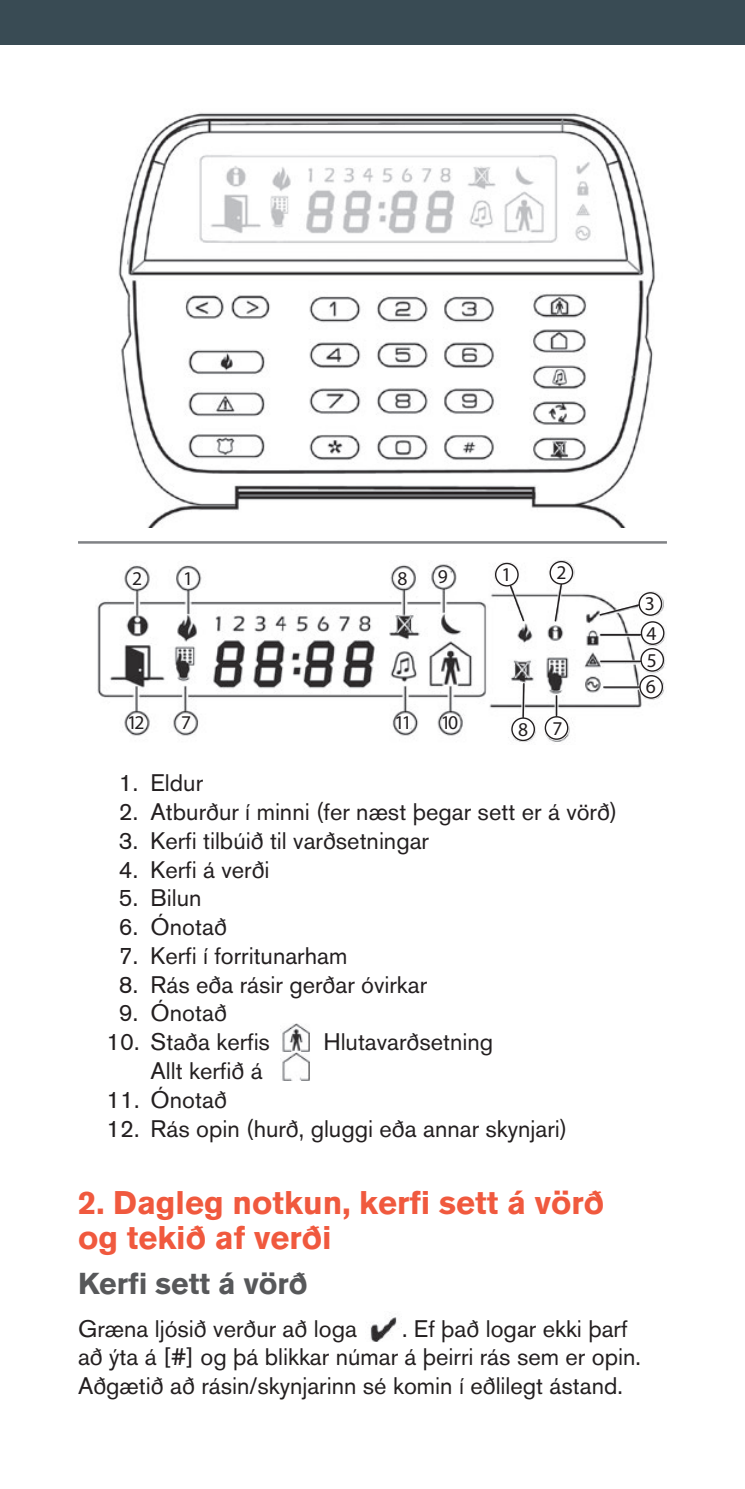
<style>
.page{position:relative;width:745px;height:1489px;background:#fff}
.page>*{position:absolute;margin:0;border:0;box-sizing:border-box;transform-origin:0 0}
.t1{font:700 32.5px/35px "Akzidenz Grotesk BE";color:#f0593e}
.t2{font:700 30px "Akzidenz Grotesk BE";color:#57585a}
.t3{font:23.75px/28.8px "Akzidenz Grotesk BE";color:#231f20}
.t4{font:19.5px/29.8px "Myriad Pro";color:#231f20}
</style>
<div class="page">
<div style="left:0;top:0;width:744px;height:45px;background:#394b54"></div>
<img style="left:118px;top:112px;width:537px;height:415px">
<img style="left:509px;top:560px;width:157px;height:182px">
<img style="left:97px;top:562px;width:412px;height:176px">
<div style="left:511px;top:718px;width:23px;height:22px;background:#fff;border-radius:50%"></div>
<div style="left:510px;top:716px;width:25px;height:25px;border:3px solid #fff;border-radius:50%"></div>
<div style="left:545px;top:716px;width:22px;height:23px;background:#fff;border-radius:50%"></div>
<div style="left:543px;top:715px;width:25px;height:25px;border:3px solid #fff;border-radius:50%"></div>
<div style="left:495px;top:563px;width:22px;height:23px;background:#fff;border-radius:50%"></div>
<div style="left:494px;top:562px;width:25px;height:25px;border:3px solid #fff;border-radius:50%"></div>
<div style="left:550px;top:561px;width:22px;height:23px;background:#fff;border-radius:50%"></div>
<div style="left:548px;top:560px;width:25px;height:25px;border:3px solid #fff;border-radius:50%"></div>
<div style="left:638px;top:592px;width:23px;height:23px;background:#fff;border-radius:50%"></div>
<div style="left:637px;top:591px;width:25px;height:25px;border:3px solid #fff;border-radius:50%"></div>
<div style="left:641px;top:622px;width:22px;height:22px;background:#fff;border-radius:50%"></div>
<div style="left:639px;top:620px;width:25px;height:25px;border:3px solid #fff;border-radius:50%"></div>
<div style="left:640px;top:648px;width:23px;height:23px;background:#fff;border-radius:50%"></div>
<div style="left:639px;top:647px;width:25px;height:25px;border:3px solid #fff;border-radius:50%"></div>
<div style="left:639px;top:675px;width:23px;height:23px;background:#fff;border-radius:50%"></div>
<div style="left:638px;top:674px;width:25px;height:25px;border:3px solid #fff;border-radius:50%"></div>
<div style="left:511px;top:717px;width:23px;height:24px;border:1px solid #231f20;border-radius:50%"></div>
<div style="left:544px;top:716px;width:24px;height:23px;border:1px solid #231f20;border-radius:50%"></div>
<div style="left:494px;top:562px;width:24px;height:24px;border:1px solid #231f20;border-radius:50%"></div>
<div style="left:549px;top:561px;width:24px;height:23px;border:1px solid #231f20;border-radius:50%"></div>
<div style="left:638px;top:592px;width:23px;height:24px;border:1px solid #231f20;border-radius:50%"></div>
<div style="left:640px;top:621px;width:24px;height:24px;border:1px solid #231f20;border-radius:50%"></div>
<div style="left:640px;top:648px;width:23px;height:23px;border:1px solid #231f20;border-radius:50%"></div>
<div style="left:639px;top:675px;width:23px;height:23px;border:1px solid #231f20;border-radius:50%"></div>
<svg style="left:508px;top:583px;width:17px;height:39px"></svg>
<svg style="left:553px;top:582px;width:9px;height:40px"></svg>
<svg style="left:597px;top:603px;width:43px;height:13px"></svg>
<hr style="left:600px;top:634px;width:41px;height:1px;background:#231f20">
<hr style="left:600px;top:660px;width:40px;height:2px;background:#231f20">
<hr style="left:603px;top:686px;width:36px;height:1px;background:#231f20">
<hr style="left:555px;top:695px;width:2px;height:21px;background:#231f20">
<hr style="left:522px;top:683px;width:2px;height:35px;background:#231f20">
<img style="left:370px;top:1316px;width:29px;height:25px">
<img style="left:282px;top:1023px;width:28px;height:57px">
<hr style="left:78px;top:541px;width:588px;height:2px;background:#808285">
<p class="t4" style="left:132px;top:563px;width:12px">2</p>
<p class="t4" style="left:183px;top:563px;width:12px">1</p>
<p class="t4" style="left:397px;top:563px;width:12px">8</p>
<p class="t4" style="left:437px;top:561px;width:12px">9</p>
<p class="t4" style="left:501px;top:559px;width:12px">1</p>
<p class="t4" style="left:556px;top:557px;width:12px">2</p>
<p class="t4" style="left:127px;top:707px;width:19px">12</p>
<p class="t4" style="left:181px;top:707px;width:12px">7</p>
<p class="t4" style="left:394px;top:707px;width:19px">11</p>
<p class="t4" style="left:440px;top:707px;width:19px">10</p>
<p class="t4" style="left:518px;top:713px;width:46px">8 7</p>
<p class="t3" style="left:119px;top:768px;width:86px">1. Eldur</p>
<p class="t3" style="left:119px;top:797px;width:500px">2. Atburður í minni (fer næst þegar sett er á vörð)</p>
<p class="t3" style="left:119px;top:826px;width:311px">3. Kerfi tilbúið til varðsetningar</p>
<p class="t3" style="left:119px;top:855px;width:152px">4. Kerfi á verði</p>
<p class="t3" style="left:119px;top:883px;width:84px">5. Bilun</p>
<p class="t3" style="left:119px;top:912px;width:109px">6. Ónotað</p>
<p class="t3" style="left:119px;top:941px;width:230px">7. Kerfi í forritunarham</p>
<p class="t3" style="left:119px;top:970px;width:309px">8. Rás eða rásir gerðar óvirkar</p>
<p class="t3" style="left:119px;top:998px;width:109px">9. Ónotað</p>
<p class="t3" style="left:106px;top:1027px;width:165px">10. Staða kerfis</p>
<p class="t3" style="left:323px;top:1027px;width:171px">Hlutavarðsetning</p>
<p class="t3" style="left:150px;top:1056px;width:113px">Allt kerfið á</p>
<p class="t3" style="left:106px;top:1085px;width:122px">11. Ónotað</p>
<p class="t3" style="left:106px;top:1113px;width:462px">12. Rás opin (hurð, gluggi eða annar skynjari)</p>
<p class="t4" style="left:644px;top:588px;width:13px">3<br>4</p>
<p class="t4" style="left:645px;top:647px;width:12px;line-height:25.5px">5<br>6</p>
<h1 class="t1" style="left:78px;top:1185px;width:527px">2. Dagleg notkun, kerfi sett á vörð og tekið af verði</h1>
<p class="t2" style="left:78px;top:1265px;width:231px">Kerfi sett á vörð</p>
<p class="t3" style="left:78px;top:1313px;width:280px">Græna ljósið verður að loga</p>
<p class="t3" style="left:78px;top:1313px;width:564px;text-indent:324px">. Ef það logar ekki þarf að ýta á [#] og þá blikkar númar á þeirri rás sem er opin.<br>Aðgætið að rásin/skynjarinn sé komin í eðlilegt ástand.</p>
</div>
